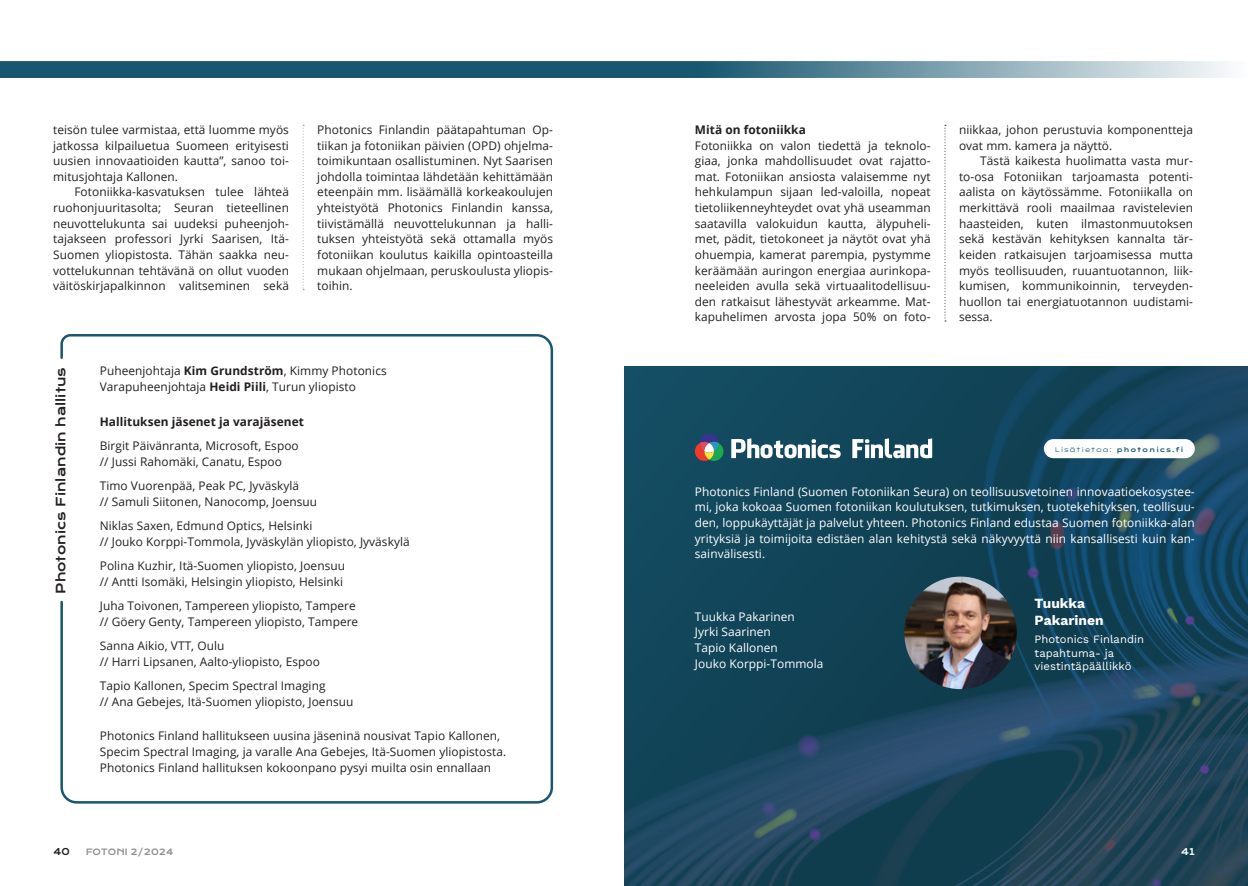
<style>
.page{position:relative;width:1248px;height:886px;background:#fff}
.page>*{position:absolute;margin:0;border:0;box-sizing:border-box;transform-origin:0 0}
.Eka_kpl{font:700 13.75px/16.5px "Work Sans";letter-spacing:.005em;color:#fff}
.Eka_kpl-2{font:12.5px "Krona One";letter-spacing:.005em;color:#231f20}
.Leipis{font:11.88px/15.6px "Open Sans";letter-spacing:.005em;color:#231f20;text-align:justify}
.Eka_kpl-3{font:11.88px/15.6px "Open Sans";letter-spacing:.005em;color:#231f20}
.Eka_kpl-4{font:11.88px/15.6px "Open Sans";letter-spacing:.005em;color:#fff;text-align:justify}
.Leipis-2{font:700 11.88px "Open Sans";letter-spacing:.005em;color:#231f20}
.Eka_kpl-5{font:700 11.88px "Open Sans";letter-spacing:.005em;color:#231f20}
.Eka_kpl-6{font:11.25px/13.5px "Work Sans";letter-spacing:.005em;color:#fff}
.t1{font:9.12px "Krona One";color:#231f20}
.t2{font:9.12px "Krona One";color:#fff}
.t3{font:8.5px "Krona One";letter-spacing:.005em;color:#231f20}
.Eka_kpl-7{font:600 6.75px "Lexend Zetta";letter-spacing:.005em;color:#175770}
.s1{font-weight:700}
.s2{font-weight:300}
</style>
<div class="page">
<img style="left:624px;top:366px;width:623px;height:520px">
<svg style="left:60px;top:334px;width:494px;height:470px"></svg>
<svg style="left:944px;top:125px;width:1px;height:196px"></svg>
<svg style="left:302px;top:125px;width:2px;height:165px"></svg>
<svg style="left:0;top:61px;width:1229px;height:17px;background:#487a8e"></svg>
<img style="left:904px;top:576px;width:112px;height:113px;border-radius:56px">
<div style="left:1043px;top:439px;width:151px;height:19px;background:#fff;border-radius:10px"></div>
<svg style="left:694px;top:433px;width:29px;height:28px"></svg>
<svg style="left:731px;top:438px;width:109px;height:20px"></svg>
<svg style="left:852px;top:438px;width:80px;height:20px"></svg>
<p class="Leipis" style="left:53px;top:121px;width:237px">teisön tulee varmistaa, että luomme myös jatkossa kilpailuetua Suomeen erityisesti uusien innovaatioiden kautta”, sanoo toi&shy;mitusjohtaja Kallonen.</p>
<p class="Leipis" style="left:53px;top:184px;width:237px;text-indent:21px">Fotoniikka-kasvatuksen tulee lähteä ruohonjuuritasolta; Seuran tieteellinen neuvottelukunta sai uudeksi puheenjoh&shy;tajakseen professori Jyrki Saarisen, Itä-Suomen yliopistosta. Tähän saakka neu&shy;vottelukunnan tehtävänä on ollut vuoden väitöskirjapalkinnon valitseminen sekä</p>
<p class="Leipis" style="left:317px;top:121px;width:237px">Photonics Finlandin päätapahtuman Op&shy;tiikan ja fotoniikan päivien (OPD) ohjelma&shy;toimikuntaan osallistuminen. Nyt Saarisen johdolla toimintaa lähdetään kehittämään eteenpäin mm. lisäämällä korkeakoulujen yhteistyötä Photonics Finlandin kanssa, tiivistämällä neuvottelukunnan ja halli&shy;tuksen yhteistyötä sekä ottamalla myös fotoniikan koulutus kaikilla opintoasteilla mukaan ohjelmaan, peruskoulusta yliopis&shy;toihin.</p>
<p class="Eka_kpl-2" style="left:53px;top:594px;width:228px;rotate:-90deg">Photonics Finlandin hallitus</p>
<p class="Leipis" style="left:100px;top:363px;width:288px">Puheenjohtaja <span class="s1">Kim Grundström</span>, Kimmy Photonics<br>Varapuheenjohtaja <span class="s1">Heidi Piili</span>, Turun yliopisto</p>
<p class="Leipis-2" style="left:100px;top:413px;width:206px">Hallituksen jäsenet ja varajäsenet</p>
<p class="Leipis" style="left:100px;top:437px;width:200px">Birgit Päivänranta, Microsoft, Espoo</p>
<p class="Leipis" style="left:100px;top:453px;width:184px">// Jussi Rahomäki, Canatu, Espoo</p>
<p class="Leipis" style="left:100px;top:477px;width:201px">Timo Vuorenpää, Peak PC, Jyväskylä</p>
<p class="Leipis" style="left:100px;top:493px;width:219px">// Samuli Siitonen, Nanocomp, Joensuu</p>
<p class="Leipis" style="left:100px;top:517px;width:214px">Niklas Saxen, Edmund Optics, Helsinki</p>
<p class="Leipis" style="left:100px;top:533px;width:311px">// Jouko Korppi-Tommola, Jyväskylän yliopisto, Jyväskylä</p>
<p class="Leipis" style="left:100px;top:557px;width:247px">Polina Kuzhir, Itä-Suomen yliopisto, Joensuu</p>
<p class="Leipis" style="left:100px;top:573px;width:245px">// Antti Isomäki, Helsingin yliopisto, Helsinki</p>
<p class="Leipis" style="left:100px;top:597px;width:257px">Juha Toivonen, Tampereen yliopisto, Tampere</p>
<p class="Leipis" style="left:100px;top:613px;width:260px">// Göery Genty, Tampereen yliopisto, Tampere</p>
<p class="Leipis" style="left:100px;top:637px;width:126px">Sanna Aikio, VTT, Oulu</p>
<p class="Leipis" style="left:100px;top:653px;width:221px">// Harri Lipsanen, Aalto-yliopisto, Espoo</p>
<p class="Leipis" style="left:100px;top:677px;width:227px">Tapio Kallonen, Specim Spectral Imaging</p>
<p class="Leipis" style="left:100px;top:693px;width:255px">// Ana Gebejes, Itä-Suomen yliopisto, Joensuu</p>
<p class="Leipis" style="left:100px;top:728px;width:408px;text-align:left">Photonics Finland hallitukseen uusina jäseninä nousivat Tapio Kallonen,<br>Specim Spectral Imaging, ja varalle Ana Gebejes, Itä-Suomen yliopistosta.<br>Photonics Finland hallituksen kokoonpano pysyi muilta osin ennallaan</p>
<p class="t1" style="left:53px;top:845px;width:18px">40</p>
<p class="t3" style="left:85px;top:846px;width:90px">FOTONI 2/2024</p>
<p class="Eka_kpl-5" style="left:694px;top:121px;width:112px">Mitä on fotoniikka</p>
<p class="Eka_kpl-3" style="left:694px;top:137px;width:237px;text-align:justify">Fotoniikka on valon tiedettä ja teknolo&shy;giaa, jonka mahdollisuudet ovat rajatto&shy;mat. Fotoniikan ansiosta valaisemme nyt hehkulampun sijaan led-valoilla, nopeat tietoliikenneyhteydet ovat yhä useamman saatavilla valokuidun kautta, älypuheli&shy;met, pädit, tietokoneet ja näytöt ovat yhä ohuempia, kamerat parempia, pystymme keräämään auringon energiaa aurinkopa&shy;neeleiden avulla sekä virtuaalitodellisuu&shy;den ratkaisut lähestyvät arkeamme. Mat&shy;kapuhelimen arvosta jopa 50% on foto-</p>
<p class="Eka_kpl-3" style="left:958px;top:121px;width:235px">niikkaa, johon perustuvia komponentteja ovat mm. kamera ja näyttö.</p>
<p class="Leipis" style="left:958px;top:153px;width:235px;text-indent:21px">Tästä kaikesta huolimatta vasta mur&shy;to-osa Fotoniikan tarjoamasta potenti&shy;aalista on käytössämme. Fotoniikalla on merkittävä rooli maailmaa ravistelevien haasteiden, kuten ilmastonmuutoksen sekä kestävän kehityksen kannalta tär&shy;keiden ratkaisujen tarjoamisessa mutta myös teollisuuden, ruuantuotannon, liik&shy;kumisen, kommunikoinnin, terveyden&shy;huollon tai energiatuotannon uudistami&shy;sessa.</p>
<p class="Eka_kpl-7" style="left:1054px;top:444px;width:131px"><span class="s2">Lisätietoa:</span> photonics.fi</p>
<p class="Eka_kpl-4" style="left:694px;top:483px;width:501px">Photonics Finland (Suomen Fotoniikan Seura) on teollisuusvetoinen innovaatioekosystee&shy;mi, joka kokoaa Suomen fotoniikan koulutuksen, tutkimuksen, tuotekehityksen, teollisuu&shy;den, loppukäyttäjät ja palvelut yhteen. Photonics Finland edustaa Suomen fotoniikka-alan yrityksiä ja toimijoita edistäen alan kehitystä sekä näkyvyyttä niin kansallisesti kuin kan&shy;sainvälisesti.</p>
<p class="Eka_kpl-4" style="left:694px;top:608px;width:101px">Tuukka Pakarinen</p>
<p class="Eka_kpl-4" style="left:694px;top:624px;width:77px">Jyrki Saarinen</p>
<p class="Eka_kpl-4" style="left:694px;top:639px;width:84px">Tapio Kallonen</p>
<p class="Eka_kpl-4" style="left:694px;top:655px;width:130px">Jouko Korppi-Tommola</p>
<p class="Eka_kpl" style="left:1034px;top:596px;width:71px">Tuukka<br>Pakarinen</p>
<p class="Eka_kpl-6" style="left:1034px;top:632px;width:111px">Photonics Finlandin tapahtuma- ja viestintäpäällikkö</p>
<p class="t2" style="left:1180px;top:846px;width:15px">41</p>
</div>
